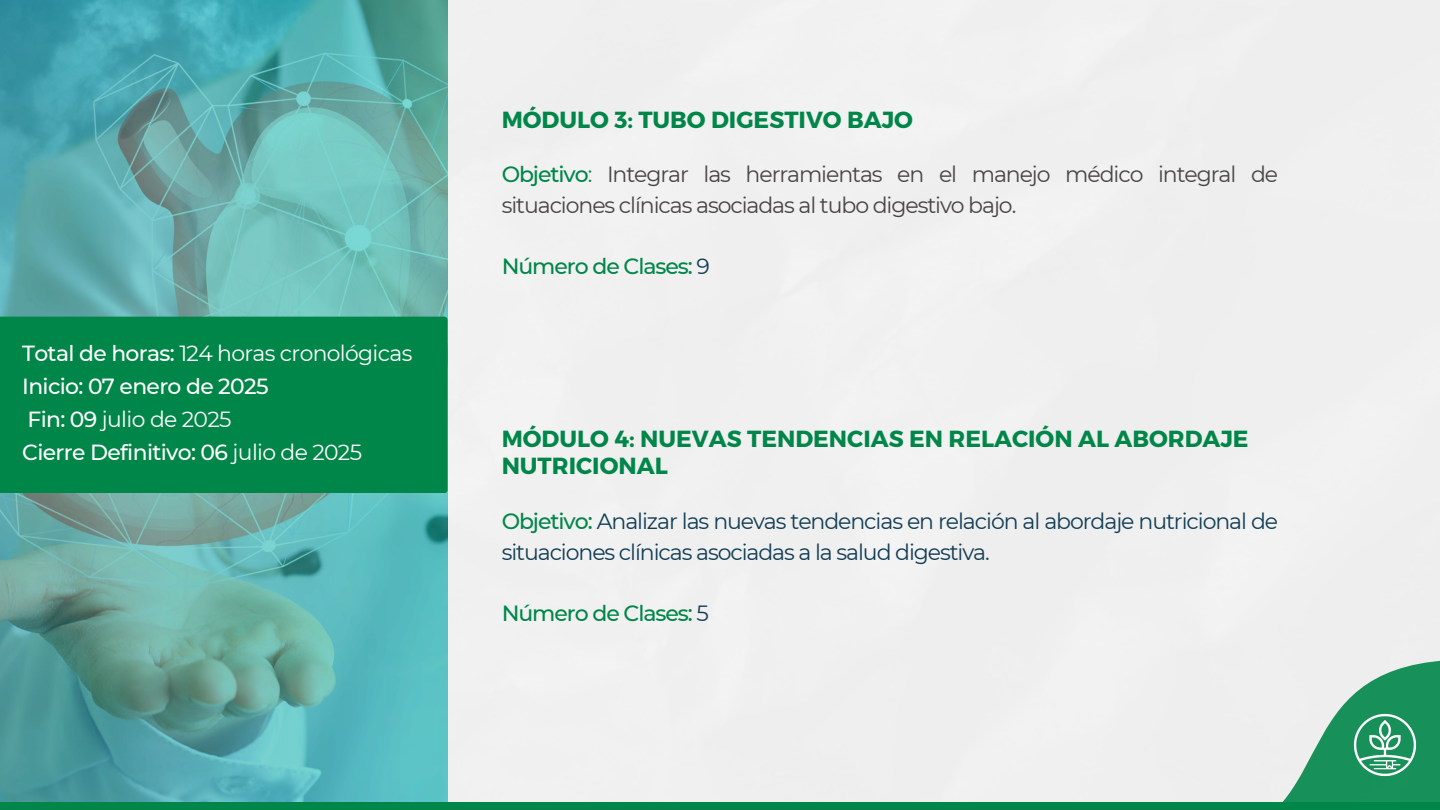
<style>
.page{position:relative;width:1440px;height:810px;background:#fff}
.page>*{position:absolute;margin:0;border:0;box-sizing:border-box;transform-origin:0 0}
.t1{font:700 23.3px/27px "Montserrat";color:#008649}
.t2{font:22px/30.8px "Montserrat";letter-spacing:-.05em;color:#123d54}
.t3{font:22px/30.8px "Montserrat";letter-spacing:-.05em;color:#474446}
.t4{font:500 22px "Montserrat";letter-spacing:-.05em;color:#008649}
.t5{font:21.9px "Montserrat";letter-spacing:-.03em;color:#fffffe}
.t6{font:500 21.9px "Montserrat";letter-spacing:-.03em;color:#fffffe}
.s1{font-weight:500}
.s2{font-weight:400}
.s3{font-weight:500;color:#008649}
.s4{color:#008649}
.s5{font-weight:400;color:#123d54}
</style>
<div class="page">
<svg style="left:0;top:0;width:447px;height:802px;background:#5eadac"></svg>
<svg style="left:1134px;top:660px;width:306px;height:142px"></svg>
<img style="left:1343px;top:704px;width:84px;height:83px">
<div style="left:0;top:802px;width:1440px;height:8px;background:#008649"></div>
<div style="left:0;top:317px;width:448px;height:176px;background:#008649"></div>
<p class="t5" style="left:22px;top:340px;width:392px"><span class="s1">Total de horas:</span> 124 horas cronológicas</p>
<h1 class="t6" style="left:22px;top:373px;width:248px">Inicio: 07 enero de 2025</h1>
<p class="t5" style="left:27px;top:406px;width:206px"><span class="s1">Fin: 09</span> julio de 2025</p>
<p class="t6" style="left:22px;top:439px;width:341px">Cierre Definitivo: 06 <span class="s2">julio de 2025</span></p>
<p class="t1" style="left:502px;top:105px;width:413px">MÓDULO 3: TUBO DIGESTIVO BAJO</p>
<p class="t3" style="left:502px;top:159px;width:778px"><span class="s3">Objetivo</span><span class="s4">:</span> Integrar las herramientas en el manejo médico integral de situaciones clínicas asociadas al tubo digestivo bajo.</p>
<h1 class="t4" style="left:502px;top:253px;width:210px">Número de Clases: <span class="s5">9</span></h1>
<p class="t1" style="left:502px;top:424px;width:749px">MÓDULO 4: NUEVAS TENDENCIAS EN RELACIÓN AL ABORDAJE<br>NUTRICIONAL</p>
<p class="t2" style="left:502px;top:506px;width:778px"><span class="s3">Objetivo:</span> Analizar las nuevas tendencias en relación al abordaje nutricional de situaciones clínicas asociadas a la salud digestiva.</p>
<p class="t4" style="left:502px;top:600px;width:209px">Número de Clases: <span class="s5">5</span></p>
</div>
